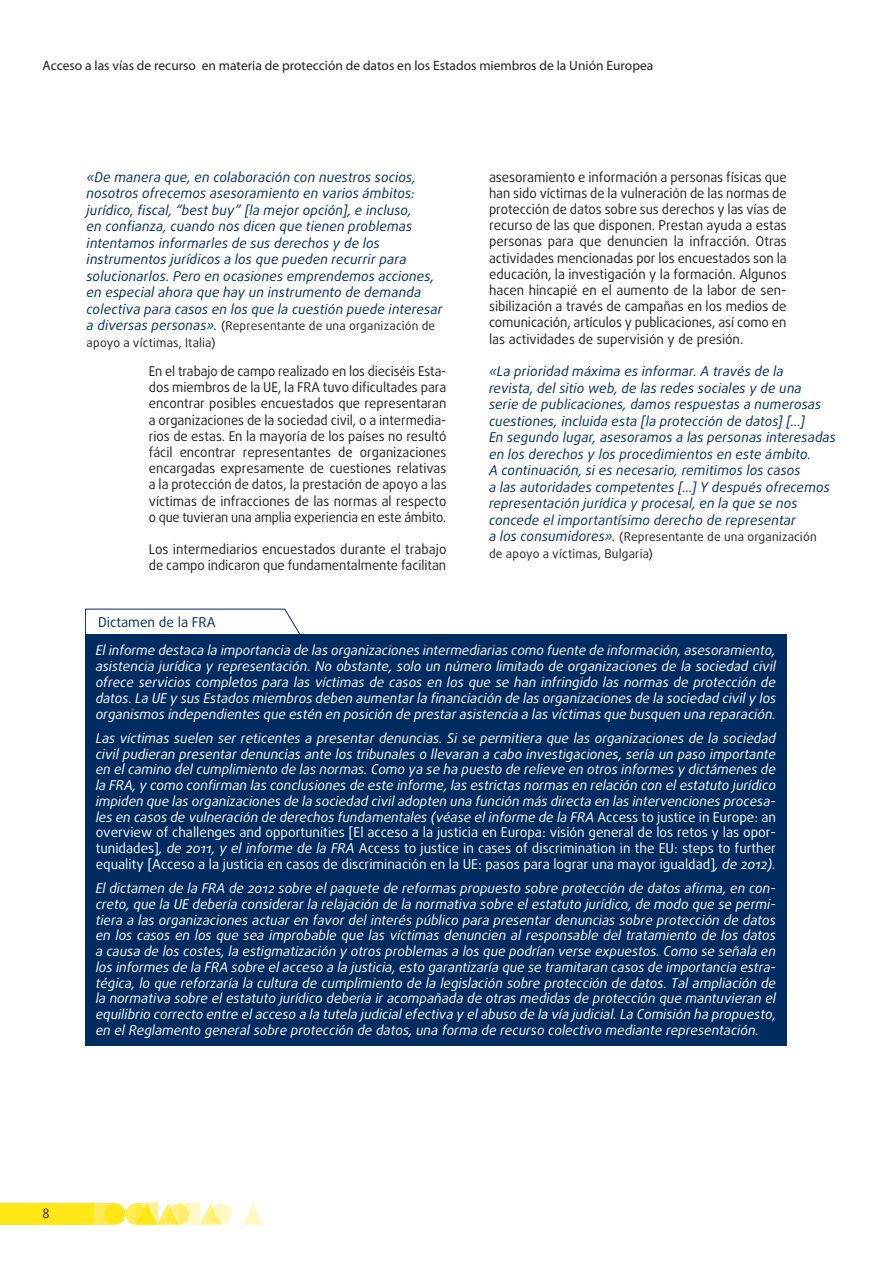
<style>
.page{position:relative;width:893px;height:1263px;background:#fff}
.page>*{position:absolute;margin:0;border:0;box-sizing:border-box;transform-origin:0 0}
.box_opinion_body{font:italic 13.5px/15.8px "Daxline Pro";color:#fff;text-align:justify}
.body_quote{font:italic 13.5px/16.5px "Daxline Pro";letter-spacing:.01em;color:#002c62}
.body_text{font:13.5px/16.2px "Daxline Pro";letter-spacing:-.005em;color:#231f20}
.body_text-2{font:13.5px/16.2px "Daxline Pro";letter-spacing:-.005em;color:#231f20;text-align:justify;scale:.95 1}
.t1{font:13.5px "Myriad Pro";color:#231f20}
.t2{font:13.5px "Daxline Pro";color:#002c62}
.t3{font:13.5px "Dax";color:#231f20}
.body_quote-2{font:12px/16.5px "Daxline Pro";letter-spacing:.015em;color:#231f20}
.s1{font-style:italic;font-size:13.5px;color:#002c62}
.s2{font-style:normal}
</style>
<div class="page">
<svg style="left:125px;top:1203px;width:22px;height:22px"></svg>
<div style="left:94px;top:1203px;width:21px;height:22px;background:#ffec50"></div>
<div style="left:0;top:1203px;width:94px;height:22px;background:#ffe616"></div>
<svg style="left:200px;top:1203px;width:18px;height:22px"></svg>
<svg style="left:242px;top:1204px;width:21px;height:21px"></svg>
<div style="left:104px;top:1203px;width:21px;height:22px;background:#ffe616;border-radius:50%"></div>
<svg style="left:157px;top:1203px;width:18px;height:22px"></svg>
<svg style="left:168px;top:1203px;width:21px;height:22px"></svg>
<svg style="left:210px;top:1203px;width:22px;height:22px"></svg>
<svg style="left:136px;top:1203px;width:21px;height:22px"></svg>
<svg style="left:179px;top:1203px;width:21px;height:22px"></svg>
<div style="left:85px;top:634px;width:702px;height:411px;background:#002c62"></div>
<svg style="left:85px;top:609px;width:216px;height:25px"></svg>
<p class="t1" style="left:43px;top:58px;width:612px">Acceso a las vías de recurso en materia de protección de datos en los Estados miembros de la Unión Europea</p>
<p class="body_quote" style="left:87px;top:169px;width:357px">«De manera que, en colaboración con nuestros socios, nosotros ofrecemos asesoramiento en varios ámbitos: jurídico, fiscal, “best buy” [la mejor opción], e incluso,<br>en confianza, cuando nos dicen que tienen problemas intentamos informarles de sus derechos y de los instrumentos jurídicos a los que pueden recurrir para solucionarlos. Pero en ocasiones emprendemos acciones, en especial ahora que hay un instrumento de demanda colectiva para casos en los que la cuestión puede interesar</p>
<p class="body_quote-2" style="left:87px;top:318px;width:350px"><span class="s1">a diversas personas».</span> (Representante de una organización de apoyo a víctimas, Italia)</p>
<p class="body_text-2" style="left:149px;top:363px;width:315px">En el trabajo de campo realizado en los dieciséis Esta&shy;dos miembros de la UE, la FRA tuvo dificultades para encontrar posibles encuestados que representaran a organizaciones de la sociedad civil, o a intermedia&shy;rios de estas. En la mayoría de los países no resultó fácil encontrar representantes de organizaciones encargadas expresamente de cuestiones relativas a la protección de datos, la prestación de apoyo a las víctimas de infracciones de las normas al respecto o que tuvieran una amplia experiencia en este ámbito.</p>
<p class="body_text" style="left:149px;top:541px;width:299px">Los intermediarios encuestados durante el trabajo de campo indicaron que fundamentalmente facilitan</p>
<p class="body_text" style="left:489px;top:169px;width:299px;text-align:justify">asesoramiento e información a personas físicas que han sido víctimas de la vulneración de las normas de protección de datos sobre sus derechos y las vías de recurso de las que disponen. Prestan ayuda a estas personas para que denuncien la infracción. Otras actividades mencionadas por los encuestados son la educación, la investigación y la formación. Algunos hacen hincapié en el aumento de la labor de sen&shy;sibilización a través de campañas en los medios de comunicación, artículos y publicaciones, así como en las actividades de supervisión y de presión.</p>
<p class="body_quote" style="left:489px;top:363px;width:348px">«La prioridad máxima es informar. A través de la<br>revista, del sitio web, de las redes sociales y de una<br>serie de publicaciones, damos respuestas a numerosas cuestiones, incluida esta [la protección de datos] [...]<br>En segundo lugar, asesoramos a las personas interesadas en los derechos y los procedimientos en este ámbito.<br>A continuación, si es necesario, remitimos los casos<br>a las autoridades competentes [...] Y después ofrecemos representación jurídica y procesal, en la que se nos concede el importantísimo derecho de representar</p>
<p class="body_quote-2" style="left:489px;top:528px;width:329px"><span class="s1">a los consumidores».</span> (Representante de una organización de apoyo a víctimas, Bulgaria)</p>
<p class="t2" style="left:98px;top:613px;width:119px">Dictamen de la FRA</p>
<p class="box_opinion_body" style="left:96px;top:643px;width:682px">El informe destaca la importancia de las organizaciones intermediarias como fuente de información, asesoramiento, asistencia jurídica y representación. No obstante, solo un número limitado de organizaciones de la sociedad civil ofrece servicios completos para las víctimas de casos en los que se han infringido las normas de protección de datos. La UE y sus Estados miembros deben aumentar la financiación de las organizaciones de la sociedad civil y los organismos independientes que estén en posición de prestar asistencia a las víctimas que busquen una reparación.</p>
<p class="box_opinion_body" style="left:96px;top:730px;width:682px">Las víctimas suelen ser reticentes a presentar denuncias. Si se permitiera que las organizaciones de la sociedad civil pudieran presentar denuncias ante los tribunales o llevaran a cabo investigaciones, sería un paso importante en el camino del cumplimiento de las normas. Como ya se ha puesto de relieve en otros informes y dictámenes de la FRA, y como confirman las conclusiones de este informe, las estrictas normas en relación con el estatuto jurídico impiden que las organizaciones de la sociedad civil adopten una función más directa en las intervenciones procesa&shy;les en casos de vulneración de derechos fundamentales (véase el informe de la FRA <span class="s2">Access to justice in Europe: an overview of challenges and opportunities [El acceso a la justicia en Europa: visión general de los retos y las opor&shy;tunidades]</span>, de 2011, y el informe de la FRA <span class="s2">Access to justice in cases of discrimination in the EU: steps to further equality [Acceso a la justicia en casos de discriminación en la UE: pasos para lograr una mayor igualdad]</span>, de 2012).</p>
<p class="box_opinion_body" style="left:96px;top:880px;width:682px">El dictamen de la FRA de 2012 sobre el paquete de reformas propuesto sobre protección de datos afirma, en con&shy;creto, que la UE debería considerar la relajación de la normativa sobre el estatuto jurídico, de modo que se permi&shy;tiera a las organizaciones actuar en favor del interés público para presentar denuncias sobre protección de datos en los casos en los que sea improbable que las víctimas denuncien al responsable del tratamiento de los datos a causa de los costes, la estigmatización y otros problemas a los que podrían verse expuestos. Como se señala en los informes de la FRA sobre el acceso a la justicia, esto garantizaría que se tramitaran casos de importancia estra&shy;tégica, lo que reforzaría la cultura de cumplimiento de la legislación sobre protección de datos. Tal ampliación de la normativa sobre el estatuto jurídico debería ir acompañada de otras medidas de protección que mantuvieran el equilibrio correcto entre el acceso a la tutela judicial efectiva y el abuso de la vía judicial. La Comisión ha propuesto, en el Reglamento general sobre protección de datos, una forma de recurso colectivo mediante representación.</p>
<p class="t3" style="left:43px;top:1206px;width:9px">8</p>
</div>
